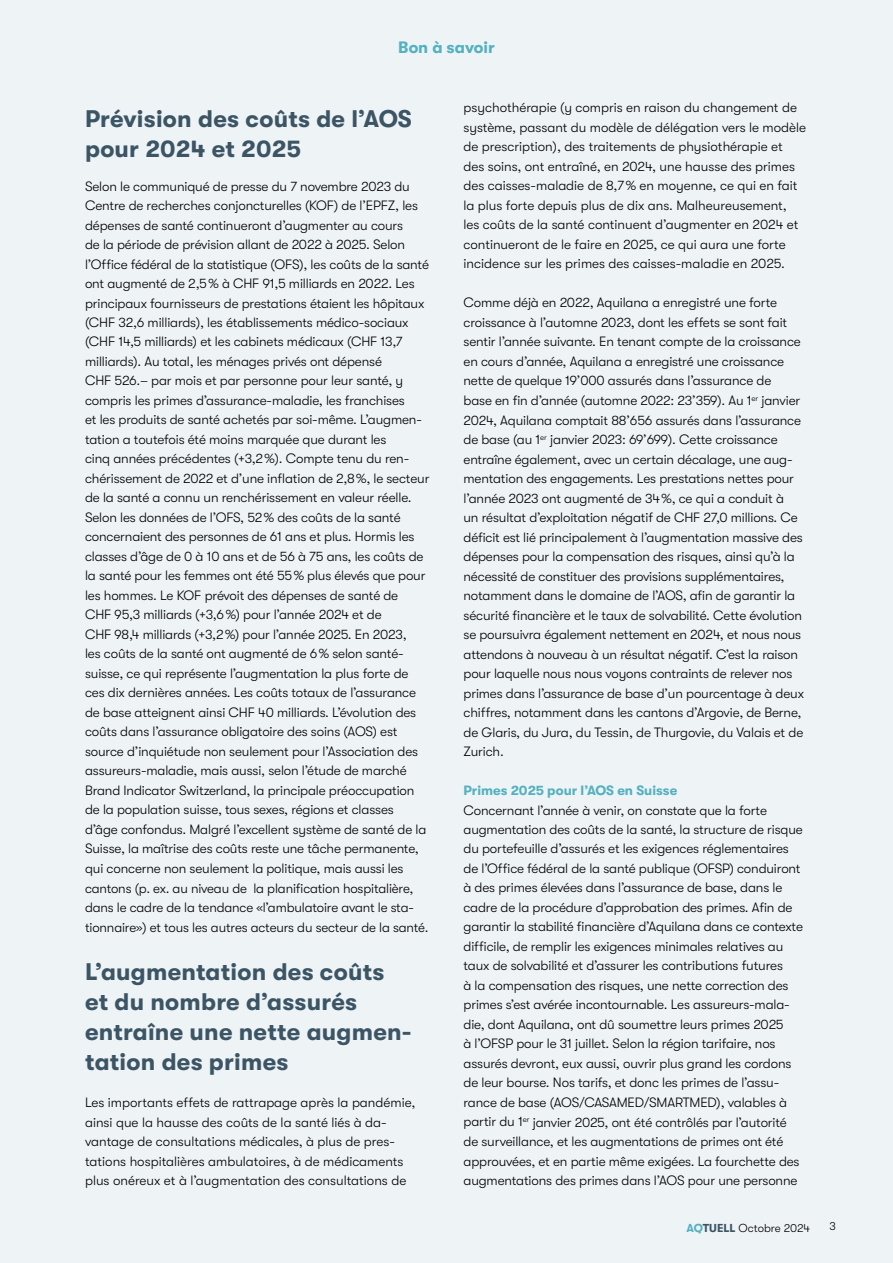
<style>
.page{position:relative;width:893px;height:1263px;background:#eef3f6}
.page>*{position:absolute;margin:0;border:0;box-sizing:border-box;transform-origin:0 0}
.t1{font:700 24px/30px "GT Walsheim";letter-spacing:.01em;color:#3c5565}
.t2{font:700 16.5px "GT Walsheim";color:#54b1bf}
.t3{font:300 13.5px/19.5px "GT Walsheim";letter-spacing:-.01em;color:#000}
.t4{font:700 13.5px "GT Walsheim";color:#54b1bf}
.t5{font:300 11.55px "GT Walsheim";color:#000}
.s1{font-weight:700;color:#54b1bf}
.s2{font-weight:700;color:#3c5565}
</style>
<div class="page">
<p class="t2" style="left:398px;top:38px;width:98px">Bon à savoir</p>
<h1 class="t1" style="left:85px;top:104px;width:328px">Prévision des coûts de l’AOS pour 2024 et 2025</h1>
<p class="t3" style="left:85px;top:176px;width:346px">Selon le communiqué de presse du 7 novembre 2023 du Centre de recherches conjoncturelles (KOF) de l’EPFZ, les dépenses de santé continueront d’augmenter au cours<br>de la période de prévision allant de 2022 à 2025. Selon l’Office fédéral de la statistique (OFS), les coûts de la santé ont augmenté de 2,5 % à CHF 91,5 milliards en 2022. Les principaux fournisseurs de prestations étaient les hôpitaux (CHF 32,6 milliards), les établissements médico-sociaux (CHF 14,5 milliards) et les cabinets médicaux (CHF 13,7 milliards). Au total, les ménages privés ont dépensé<br>CHF 526.– par mois et par personne pour leur santé, y compris les primes d’assurance-maladie, les franchises<br>et les produits de santé achetés par soi-même. L’augmen&shy;tation a toutefois été moins marquée que durant les<br>cinq années précédentes (+3,2 %). Compte tenu du ren&shy;chérissement de 2022 et d’une inflation de 2,8 %, le secteur de la santé a connu un renchérissement en valeur réelle.<br>Selon les données de l’OFS, 52 % des coûts de la santé concernaient des personnes de 61 ans et plus. Hormis les classes d’âge de 0 à 10 ans et de 56 à 75 ans, les coûts de la santé pour les femmes ont été 55 % plus élevés que pour les hommes. Le KOF prévoit des dépenses de santé de<br>CHF 95,3 milliards (+3,6 %) pour l’année 2024 et de<br>CHF 98,4 milliards (+3,2 %) pour l’année 2025. En 2023,<br>les coûts de la santé ont augmenté de 6 % selon santé&shy;suisse, ce qui représente l’augmentation la plus forte de ces dix dernières années. Les coûts totaux de l’assurance de base atteignent ainsi CHF 40 milliards. L’évolution des coûts dans l’assurance obligatoire des soins (AOS) est source d’inquiétude non seulement pour l’Association des assureurs-maladie, mais aussi, selon l’étude de marché Brand Indicator Switzerland, la principale préoccupation de la population suisse, tous sexes, régions et classes d’âge confondus. Malgré l’excellent système de santé de la Suisse, la maîtrise des coûts reste une tâche permanente, qui concerne non seulement la politique, mais aussi les cantons (p. ex. au niveau de la planification hospitalière, dans le cadre de la tendance «l’ambulatoire avant le sta&shy;tionnaire») et tous les autres acteurs du secteur de la santé.</p>
<h1 class="t1" style="left:85px;top:956px;width:328px">L’augmentation des coûts et du nombre d’assurés entraîne une nette augmen&shy;tation des primes</h1>
<p class="t3" style="left:85px;top:1093px;width:332px">Les importants effets de rattrapage après la pandémie, ainsi que la hausse des coûts de la santé liés à da&shy;vantage de consultations médicales, à plus de pres&shy;tations hospitalières ambulatoires, à de médicaments plus onéreux et à l’augmentation des consultations de</p>
<p class="t3" style="left:463px;top:98px;width:344px">psychothérapie (y compris en raison du changement de système, passant du modèle de délégation vers le modèle de prescription), des traitements de physiothérapie et des soins, ont entraîné, en 2024, une hausse des primes des caisses-maladie de 8,7 % en moyenne, ce qui en fait la plus forte depuis plus de dix ans. Malheureusement, les coûts de la santé continuent d’augmenter en 2024 et continueront de le faire en 2025, ce qui aura une forte incidence sur les primes des caisses-maladie en 2025.</p>
<p class="t3" style="left:463px;top:293px;width:342px">Comme déjà en 2022, Aquilana a enregistré une forte croissance à l’automne 2023, dont les effets se sont fait sentir l’année suivante. En tenant compte de la croissance en cours d’année, Aquilana a enregistré une croissance nette de quelque 19’000 assurés dans l’assurance de<br>base en fin d’année (automne 2022: 23’359). Au 1<sup>er</sup> janvier 2024, Aquilana comptait 88’656 assurés dans l’assurance de base (au 1<sup>er</sup> janvier 2023: 69’699). Cette croissance entraîne également, avec un certain décalage, une aug&shy;mentation des engagements. Les prestations nettes pour l’année 2023 ont augmenté de 34 %, ce qui a conduit à<br>un résultat d’exploitation négatif de CHF 27,0 millions. Ce déficit est lié principalement à l’augmentation massive des dépenses pour la compensation des risques, ainsi qu’à la nécessité de constituer des provisions supplémentaires, notamment dans le domaine de l’AOS, afin de garantir la sécurité financière et le taux de solvabilité. Cette évolution se poursuivra également nettement en 2024, et nous nous attendons à nouveau à un résultat négatif. C’est la raison pour laquelle nous nous voyons contraints de relever nos primes dans l’assurance de base d’un pourcentage à deux chiffres, notamment dans les cantons d’Argovie, de Berne, de Glaris, du Jura, du Tessin, de Thurgovie, du Valais et de Zurich.</p>
<p class="t4" style="left:463px;top:783px;width:215px">Primes 2025 pour l’AOS en Suisse</p>
<p class="t3" style="left:463px;top:800px;width:341px">Concernant l’année à venir, on constate que la forte augmentation des coûts de la santé, la structure de risque du portefeuille d’assurés et les exigences réglementaires de l’Office fédéral de la santé publique (OFSP) conduiront à des primes élevées dans l’assurance de base, dans le cadre de la procédure d’approbation des primes. Afin de garantir la stabilité financière d’Aquilana dans ce contexte difficile, de remplir les exigences minimales relatives au taux de solvabilité et d’assurer les contributions futures<br>à la compensation des risques, une nette correction des primes s’est avérée incontournable. Les assureurs-mala&shy;die, dont Aquilana, ont dû soumettre leurs primes 2025<br>à l’OFSP pour le 31 juillet. Selon la région tarifaire, nos assurés devront, eux aussi, ouvrir plus grand les cordons de leur bourse. Nos tarifs, et donc les primes de l’assu&shy;rance de base (AOS/CASAMED/SMARTMED), valables à partir du 1<sup>er</sup> janvier 2025, ont été contrôlés par l’autorité de surveillance, et les augmentations de primes ont été approuvées, et en partie même exigées. La fourchette des augmentations des primes dans l’AOS pour une personne</p>
<p class="t5" style="left:687px;top:1221px;width:125px"><span class="s1">AQ</span><span class="s2">TUELL</span> Octobre 2024</p>
<p class="t5" style="left:829px;top:1220px;width:8px">3</p>
</div>
